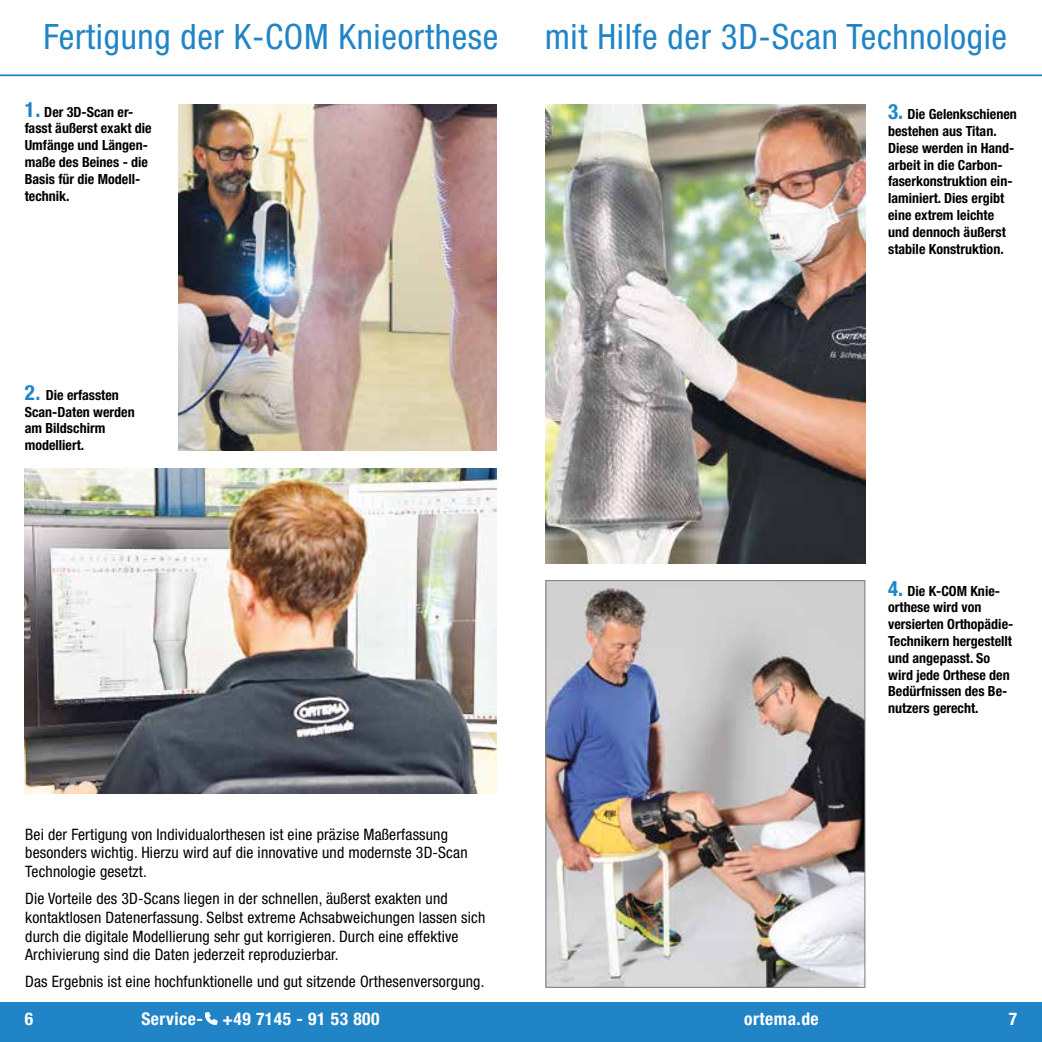
<style>
.page{position:relative;width:1042px;height:1042px;background:#fff}
.page>*{position:absolute;margin:0;border:0;box-sizing:border-box;transform-origin:0 0}
.t1{font:condensed 35px "Helvetica Neue LT Std";letter-spacing:.02em;color:#2084c7}
.t2{font:700 condensed 17.5px "Helvetica Neue LT Std";letter-spacing:.03em;color:#fff}
.t3{font:condensed 15.75px/18.9px "Helvetica Neue LT Std";letter-spacing:.01em;color:#000}
.t4{font:700 condensed 14px/16.8px "Helvetica Neue LT Std";color:#000}
.s1{font-size:21px;color:#2084c7}
</style>
<div class="page">
<div style="left:0;top:1002px;width:1042px;height:40px;background:#2084c7"></div>
<hr style="left:0;top:74px;width:1042px;height:2px;background:#2084c7">
<svg style="left:205px;top:1012px;width:12px;height:12px"></svg>
<img style="left:546px;top:104px;width:319px;height:459px">
<img style="left:548px;top:582px;width:315px;height:403px">
<div style="left:546px;top:580px;width:319px;height:407px;border:1px solid #797979"></div>
<img style="left:179px;top:104px;width:317px;height:346px">
<img style="left:25px;top:469px;width:471px;height:325px">
<h1 class="t1" style="left:43px;top:16px;width:456px">Fertigung der K-COM Knieorthese</h1>
<h1 class="t1" style="left:545px;top:16px;width:464px">mit Hilfe der 3D-Scan Technologie</h1>
<p class="t4" style="left:25px;top:103px;width:129px"><span class="s1">1.</span> Der 3D-Scan er&shy;fasst äußerst exakt die<br>Umfänge und Längen&shy;maße des Beines - die<br>Basis für die Modell&shy;technik.</p>
<p class="t4" style="left:25px;top:386px;width:111px"><span class="s1">2.</span> Die erfassten<br>Scan-Daten werden am Bildschirm modelliert.</p>
<p class="t3" style="left:25px;top:824px;width:444px">Bei der Fertigung von Individualorthesen ist eine präzise Maßerfassung besonders wichtig. Hierzu wird auf die innovative und modernste 3D-Scan<br>Technologie gesetzt.</p>
<p class="t3" style="left:25px;top:888px;width:461px">Die Vorteile des 3D-Scans liegen in der schnellen, äußerst exakten und kontaktlosen Datenerfassung. Selbst extreme Achsabweichungen lassen sich durch die digitale Modellierung sehr gut korrigieren. Durch eine effektive Archivierung sind die Daten jederzeit reproduzierbar.</p>
<p class="t3" style="left:25px;top:971px;width:461px">Das Ergebnis ist eine hochfunktionelle und gut sitzende Orthesenversorgung.</p>
<p class="t4" style="left:888px;top:106px;width:130px"><span class="s1">3.</span> Die Gelenkschienen bestehen aus Titan.<br>Diese werden in Hand&shy;arbeit in die Carbon&shy;faserkonstruktion ein&shy;laminiert. Dies ergibt eine extrem leichte und dennoch äußerst stabile Konstruktion.</p>
<p class="t4" style="left:888px;top:582px;width:127px"><span class="s1">4.</span> Die K-COM Knie&shy;orthese wird von versierten Orthopädie-<br>Technikern hergestellt und angepasst. So wird jede Orthese den<br>Bedürfnissen des Be&shy;nutzers gerecht.</p>
<p class="t2" style="left:25px;top:1008px;width:10px">6</p>
<p class="t2" style="left:141px;top:1008px;width:240px">Service- +49 7145 - 91 53 800</p>
<p class="t2" style="left:744px;top:1008px;width:76px">ortema.de</p>
<p class="t2" style="left:1009px;top:1008px;width:10px">7</p>
</div>
